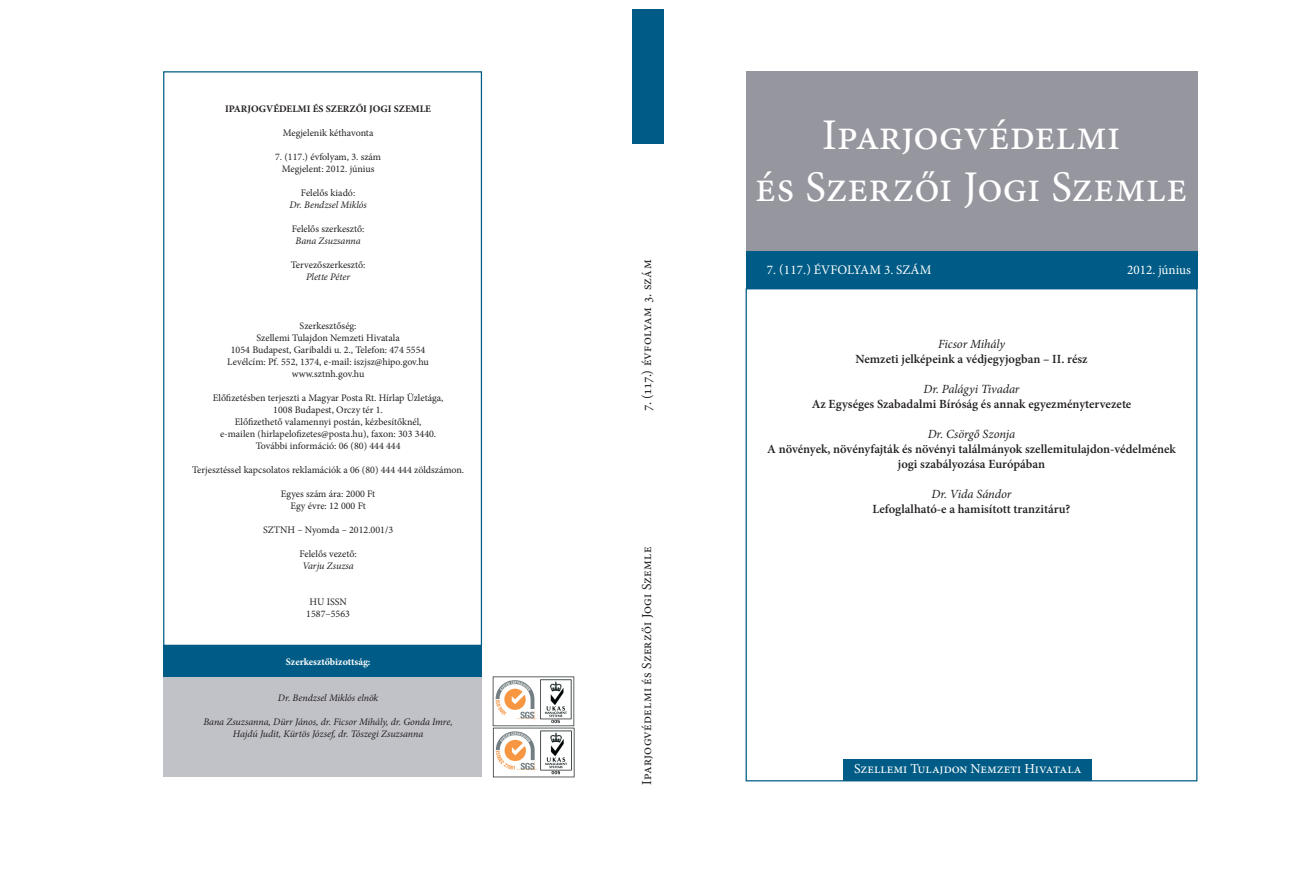
<style>
.page{position:relative;width:1294px;height:869px;background:#fff}
.page>*{position:absolute;margin:0;border:0;box-sizing:border-box;transform-origin:0 0}
.t1{font:43.75px/52.5px "Minion Pro";letter-spacing:.01em;color:#fff;text-align:center}
.t2{font:13.75px "Minion Pro";letter-spacing:.02em;color:#231f20}
.t3{font:13.75px "Minion Pro";color:#fff}
.t4{font:13.12px "Minion Pro";color:#fff}
.t5{font:600 12.5px/15px "Minion Pro";color:#231f20;text-align:center}
.t6{font:italic 12.5px "Minion Pro";letter-spacing:-.005em;color:#231f20}
.t7{font:10px/12px "Minion Pro";color:#231f20;text-align:center}
.t8{font:italic 10px/12px "Minion Pro";letter-spacing:-.005em;color:#231f20;text-align:center}
.t9{font:700 10px "Minion Pro";color:#231f20}
.t10{font:700 10px "Minion Pro";color:#fff}
</style>
<div class="page">
<div style="left:632px;top:9px;width:31px;height:135px;background:#005c86"></div>
<div style="left:843px;top:759px;width:248px;height:22px;background:#005c86"></div>
<div style="left:745px;top:245px;width:452px;height:44px;background:#005c86"></div>
<div style="left:745px;top:71px;width:452px;height:180px;background:#96969f"></div>
<div style="left:163px;top:676px;width:319px;height:100px;background:#c1c2c8"></div>
<div style="left:163px;top:645px;width:319px;height:31px;background:#005c86"></div>
<img style="left:493px;top:676px;width:81px;height:101px">
<p class="t9" style="left:225px;top:102px;width:207px">IPARJOGVÉDELMI ÉS SZERZŐI JOGI SZEMLE</p>
<p class="t7" style="left:283px;top:127px;width:92px">Megjelenik kéthavonta</p>
<p class="t7" style="left:275px;top:151px;width:107px">7. (117.) évfolyam, 3. szám<br>Megjelent: 2012. június</p>
<p class="t7" style="left:301px;top:187px;width:56px">Felelős kiadó:</p>
<p class="t8" style="left:289px;top:199px;width:79px">Dr. Bendzsel Miklós</p>
<p class="t7" style="left:292px;top:223px;width:74px">Felelős szerkesztő:</p>
<p class="t8" style="left:295px;top:235px;width:67px">Bana Zsuzsanna</p>
<p class="t7" style="left:291px;top:259px;width:76px">Tervezőszerkesztő:</p>
<p class="t8" style="left:306px;top:271px;width:46px">Plette Péter</p>
<p class="t7" style="left:227px;top:319px;width:203px">Szerkesztőség:<br>Szellemi Tulajdon Nemzeti Hivatala<br>1054 Budapest, Garibaldi u. 2., Telefon: 474 5554<br>Levélcím: Pf. 552, 1374, e-mail: iszjsz@hipo.gov.hu www.sztnh.gov.hu</p>
<p class="t7" style="left:213px;top:391px;width:232px">Előfizetésben terjeszti a Magyar Posta Rt. Hírlap Üzletága, 1008 Budapest, Orczy tér 1.<br>Előfizethető valamennyi postán, kézbesítőknél,<br>e-mailen (hirlapelofizetes@posta.hu), faxon: 303 3440.<br>További információ: 06 (80) 444 444</p>
<p class="t7" style="left:192px;top:463px;width:274px">Terjesztéssel kapcsolatos reklamációk a 06 (80) 444 444 zöldszámon.</p>
<p class="t7" style="left:281px;top:487px;width:96px">Egyes szám ára: 2000 Ft<br>Egy évre: 12 000 Ft</p>
<p class="t7" style="left:263px;top:523px;width:131px">SZTNH – Nyomda – 2012.001/3</p>
<p class="t7" style="left:299px;top:547px;width:59px">Felelős vezető:</p>
<p class="t8" style="left:302px;top:559px;width:53px">Varju Zsuzsa</p>
<p class="t7" style="left:306px;top:595px;width:45px">HU ISSN<br>1587–5563</p>
<p class="t10" style="left:286px;top:654px;width:86px">Szerkesztőbizottság:</p>
<p class="t8" style="left:278px;top:691px;width:102px">Dr. Bendzsel Miklós elnök</p>
<p class="t8" style="left:203px;top:715px;width:251px">Bana Zsuzsanna, Dürr János, dr. Ficsor Mihály, dr. Gonda Imre,<br>Hajdú Judit, Kürtös József, dr. Tószegi Zsuzsanna</p>
<h2 class="t2" style="left:637px;top:410px;width:152px;rotate:-90deg">7. (117.) évfolyam 3. szám</h2>
<h2 class="t2" style="left:637px;top:784px;width:239px;rotate:-90deg">Iparjogvédelmi és Szerzői Jogi Szemle</h2>
<h1 class="t1" style="left:755px;top:109px;width:433px">Iparjogvédelmi<br>és Szerzői Jogi Szemle</h1>
<h3 class="t4" style="left:766px;top:261px;width:166px">7. (117.) ÉVFOLYAM 3. SZÁM</h3>
<h3 class="t4" style="left:1127px;top:261px;width:65px">2012. június</h3>
<p class="t6" style="left:938px;top:335px;width:68px">Ficsor Mihály</p>
<p class="t5" style="left:855px;top:351px;width:233px">Nemzeti jelképeink a védjegyjogban – II. rész</p>
<p class="t6" style="left:923px;top:380px;width:97px">Dr. Palágyi Tivadar</p>
<p class="t5" style="left:811px;top:396px;width:321px">Az Egységes Szabadalmi Bíróság és annak egyezménytervezete</p>
<p class="t6" style="left:927px;top:425px;width:89px">Dr. Csörgő Szonja</p>
<p class="t5" style="left:767px;top:441px;width:410px">A növények, növényfajták és növényi találmányok szellemitulajdon-védelmének jogi szabályozása Európában</p>
<p class="t6" style="left:931px;top:485px;width:81px">Dr. Vida Sándor</p>
<p class="t5" style="left:872px;top:501px;width:199px">Lefoglalható-e a hamisított tranzitáru?</p>
<h2 class="t3" style="left:854px;top:759px;width:229px">Szellemi Tulajdon Nemzeti Hivatala</h2>
</div>
